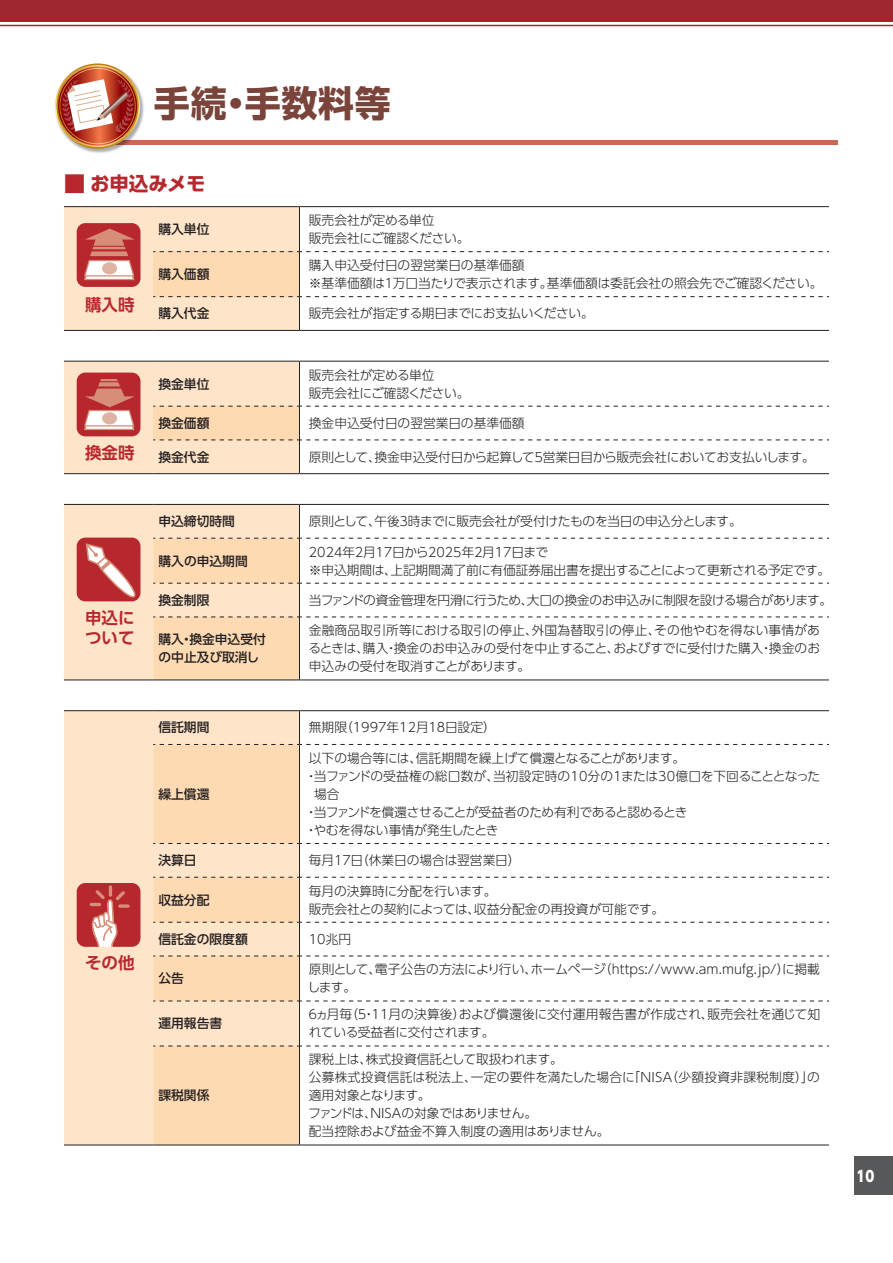
<style>
.page{position:relative;width:893px;height:1263px;background:#fff}
.page>*{position:absolute;margin:0;border:0;box-sizing:border-box;transform-origin:0 0}
.t1{font:700 36px "UD Shin Go Pro";letter-spacing:.02em;color:#7a443b}
.t2{font:700 19.5px "UD Shin Go Pro";color:#b7282e}
.t3{font:700 16.5px/19.5px "UD Shin Go Pro De";color:#b7282e}
.t4{font:800 15px "UD Shin Go Pro";color:#fff;scale:.9 1}
.t5{font:300 12.75px/18px "UD Shin Go Pro";letter-spacing:-.02em;color:#231f20}
.t6{font:300 12.75px/18px "UD Shin Go Pro";color:#231f20}
.t7{font:500 12.75px/18px "UD Shin Go Pro";color:#231f20}
.t8{font:300 12.75px/18px "UD Shin Go Pro";letter-spacing:.005em;color:#231f20}
.t9{font:300 12.75px "UD Shin Go Pro";letter-spacing:-.05em;color:#231f20}
.t10{font:300 12.75px "UD Shin Go Pro";letter-spacing:.01em;color:#231f20}
.t11{font:300 12.75px "UD Shin Go Pro";letter-spacing:-.04em;color:#231f20}
.s1{font-size:21.75px}
</style>
<div class="page">
<div style="left:855px;top:1157px;width:38px;height:38px;background:#57585a"></div>
<div style="left:0;top:0;width:893px;height:21px;background:#9e282d"></div>
<hr style="left:0;top:25px;width:893px;height:1px;background:#9e282d">
<hr style="left:64px;top:206px;width:89px;height:1px;background:#231f20">
<hr style="left:64px;top:330px;width:89px;height:1px;background:#231f20">
<hr style="left:153px;top:206px;width:146px;height:1px;background:#231f20">
<hr style="left:299px;top:206px;width:530px;height:1px;background:#231f20">
<hr style="left:153px;top:330px;width:146px;height:1px;background:#231f20">
<hr style="left:299px;top:330px;width:530px;height:1px;background:#231f20">
<svg style="left:64px;top:207px;width:765px;height:123px"></svg>
<svg style="left:64px;top:361px;width:765px;height:113px"></svg>
<svg style="left:64px;top:504px;width:765px;height:176px"></svg>
<div style="left:64px;top:711px;width:235px;height:433px;background:#fee5ca"></div>
<svg style="left:153px;top:745px;width:146px;height:399px;background:#fddcb9"></svg>
<svg style="left:153px;top:744px;width:676px;height:1px"></svg>
<svg style="left:153px;top:843px;width:676px;height:1px"></svg>
<svg style="left:153px;top:877px;width:676px;height:1px"></svg>
<svg style="left:153px;top:922px;width:676px;height:1px"></svg>
<svg style="left:153px;top:956px;width:676px;height:1px"></svg>
<svg style="left:153px;top:1001px;width:676px;height:1px"></svg>
<svg style="left:153px;top:1046px;width:676px;height:1px"></svg>
<hr style="left:64px;top:710px;width:89px;height:1px;background:#231f20">
<hr style="left:64px;top:1144px;width:89px;height:1px;background:#231f20">
<hr style="left:153px;top:710px;width:146px;height:1px;background:#231f20">
<hr style="left:299px;top:710px;width:530px;height:1px;background:#231f20">
<hr style="left:299px;top:711px;width:1px;height:33px;background:#231f20">
<hr style="left:299px;top:744px;width:1px;height:99px;background:#231f20">
<hr style="left:299px;top:843px;width:1px;height:34px;background:#231f20">
<hr style="left:299px;top:877px;width:1px;height:45px;background:#231f20">
<hr style="left:299px;top:922px;width:1px;height:34px;background:#231f20">
<hr style="left:299px;top:956px;width:1px;height:45px;background:#231f20">
<hr style="left:299px;top:1001px;width:1px;height:45px;background:#231f20">
<hr style="left:299px;top:1046px;width:1px;height:98px;background:#231f20">
<hr style="left:153px;top:1144px;width:146px;height:1px;background:#231f20">
<hr style="left:299px;top:1144px;width:530px;height:1px;background:#231f20">
<div style="left:77px;top:883px;width:63px;height:64px;background:#b7282e;border-radius:9px"></div>
<svg style="left:90px;top:885px;width:35px;height:62px"></svg>
<svg style="left:118px;top:904px;width:12px;height:4px"></svg>
<hr style="left:95px;top:141px;width:743px;height:4px;background:#c86954">
<img style="left:55px;top:66px;width:141px;height:87px">
<svg style="left:55px;top:63px;width:85px;height:86px"></svg>
<img style="left:58px;top:67px;width:79px;height:79px">
<h1 class="t1" style="left:154px;top:74px;width:238px">手続・手数料等</h1>
<h2 class="t2" style="left:64px;top:167px;width:143px"><span class="s1">■</span> お申込みメモ</h2>
<p class="t3" style="left:85px;top:294px;width:51px">購入時</p>
<p class="t3" style="left:85px;top:442px;width:51px">換金時</p>
<p class="t3" style="left:85px;top:607px;width:51px">申込について</p>
<p class="t3" style="left:85px;top:953px;width:51px">その他</p>
<p class="t7" style="left:158px;top:220px;width:52px">購入単位</p>
<p class="t6" style="left:309px;top:211px;width:162px">販売会社が定める単位<br>販売会社にご確認ください。</p>
<p class="t7" style="left:158px;top:265px;width:52px">購入価額</p>
<p class="t6" style="left:309px;top:256px;width:515px">購入申込受付日の翌営業日の基準価額<br>※基準価額は１万口当たりで表示されます。基準価額は委託会社の照会先でご確認ください。</p>
<p class="t7" style="left:158px;top:304px;width:52px">購入代金</p>
<p class="t5" style="left:309px;top:304px;width:286px">販売会社が指定する期日までにお支払いください。</p>
<p class="t7" style="left:158px;top:374px;width:52px">換金単位</p>
<p class="t6" style="left:309px;top:365px;width:162px">販売会社が定める単位<br>販売会社にご確認ください。</p>
<p class="t7" style="left:158px;top:414px;width:52px">換金価額</p>
<p class="t6" style="left:309px;top:414px;width:217px">換金申込受付日の翌営業日の基準価額</p>
<p class="t7" style="left:158px;top:447px;width:52px">換金代金</p>
<p class="t5" style="left:309px;top:447px;width:507px">原則として、換金申込受付日から起算して５営業日目から販売会社においてお支払いします。</p>
<p class="t7" style="left:158px;top:512px;width:78px">申込締切時間</p>
<p class="t5" style="left:309px;top:512px;width:434px">原則として、午後３時までに販売会社が受付けたものを当日の申込分とします。</p>
<p class="t7" style="left:158px;top:551px;width:91px">購入の申込期間</p>
<p class="t5" style="left:309px;top:542px;width:523px">2024年２月17日から2025年２月17日まで<br>※申込期間は、上記期間満了前に有価証券届出書を提出することによって更新される予定です。</p>
<p class="t7" style="left:158px;top:591px;width:52px">換金制限</p>
<p class="t9" style="left:309px;top:590px;width:525px">当ファンドの資金管理を円滑に行うため、大口の換金のお申込みに制限を設ける場合があります。</p>
<p class="t7" style="left:158px;top:630px;width:109px">購入・換金申込受付の中止及び取消し</p>
<p class="t5" style="left:308px;top:621px;width:513px;text-align:justify">金融商品取引所等における取引の停止、外国為替取引の停止、その他やむを得ない事情があるときは、購入・換金のお申込みの受付を中止すること、およびすでに受付けた購入・換金のお申込みの受付を取消すことがあります。</p>
<p class="t7" style="left:158px;top:718px;width:52px">信託期間</p>
<p class="t6" style="left:309px;top:718px;width:189px">無期限（1997年12月18日設定）</p>
<p class="t7" style="left:158px;top:785px;width:52px">繰上償還</p>
<p class="t5" style="left:309px;top:748px;width:378px">以下の場合等には、信託期間を繰上げて償還となることがあります。</p>
<p class="t10" style="left:305px;top:766px;width:517px">・当ファンドの受益権の総口数が、当初設定時の10分の１または30億口を下回ることとなった</p>
<p class="t5" style="left:314px;top:784px;width:27px">場合</p>
<p class="t11" style="left:305px;top:802px;width:384px">・当ファンドを償還させることが受益者のため有利であると認めるとき</p>
<p class="t5" style="left:305px;top:820px;width:195px">・やむを得ない事情が発生したとき</p>
<p class="t7" style="left:158px;top:851px;width:40px">決算日</p>
<p class="t5" style="left:309px;top:851px;width:213px">毎月17日（休業日の場合は翌営業日）</p>
<p class="t7" style="left:158px;top:890px;width:52px">収益分配</p>
<p class="t6" style="left:309px;top:881px;width:357px">毎月の決算時に分配を行います。<br>販売会社との契約によっては、収益分配金の再投資が可能です。</p>
<p class="t7" style="left:158px;top:930px;width:91px">信託金の限度額</p>
<p class="t5" style="left:309px;top:930px;width:44px">10兆円</p>
<p class="t7" style="left:158px;top:969px;width:27px">公告</p>
<p class="t8" style="left:307px;top:960px;width:514px">原則として、電子公告の方法により行い、ホームページ（https://www.am.mufg.jp/）に掲載します。</p>
<p class="t7" style="left:158px;top:1014px;width:65px">運用報告書</p>
<p class="t5" style="left:306px;top:1005px;width:515px">６ヵ月毎（５・11月の決算後）および償還後に交付運用報告書が作成され、販売会社を通じて知れている受益者に交付されます。</p>
<p class="t7" style="left:158px;top:1086px;width:52px">課税関係</p>
<p class="t6" style="left:308px;top:1050px;width:513px">課税上は、株式投資信託として取扱われます。<br>公募株式投資信託は税法上、一定の要件を満たした場合に「ＮＩＳＡ（少額投資非課税制度）」の適用対象となります。<br>ファンドは、ＮＩＳＡの対象ではありません。<br>配当控除および益金不算入制度の適用はありません。</p>
<p class="t4" style="left:856px;top:1163px;width:21px">10</p>
</div>
